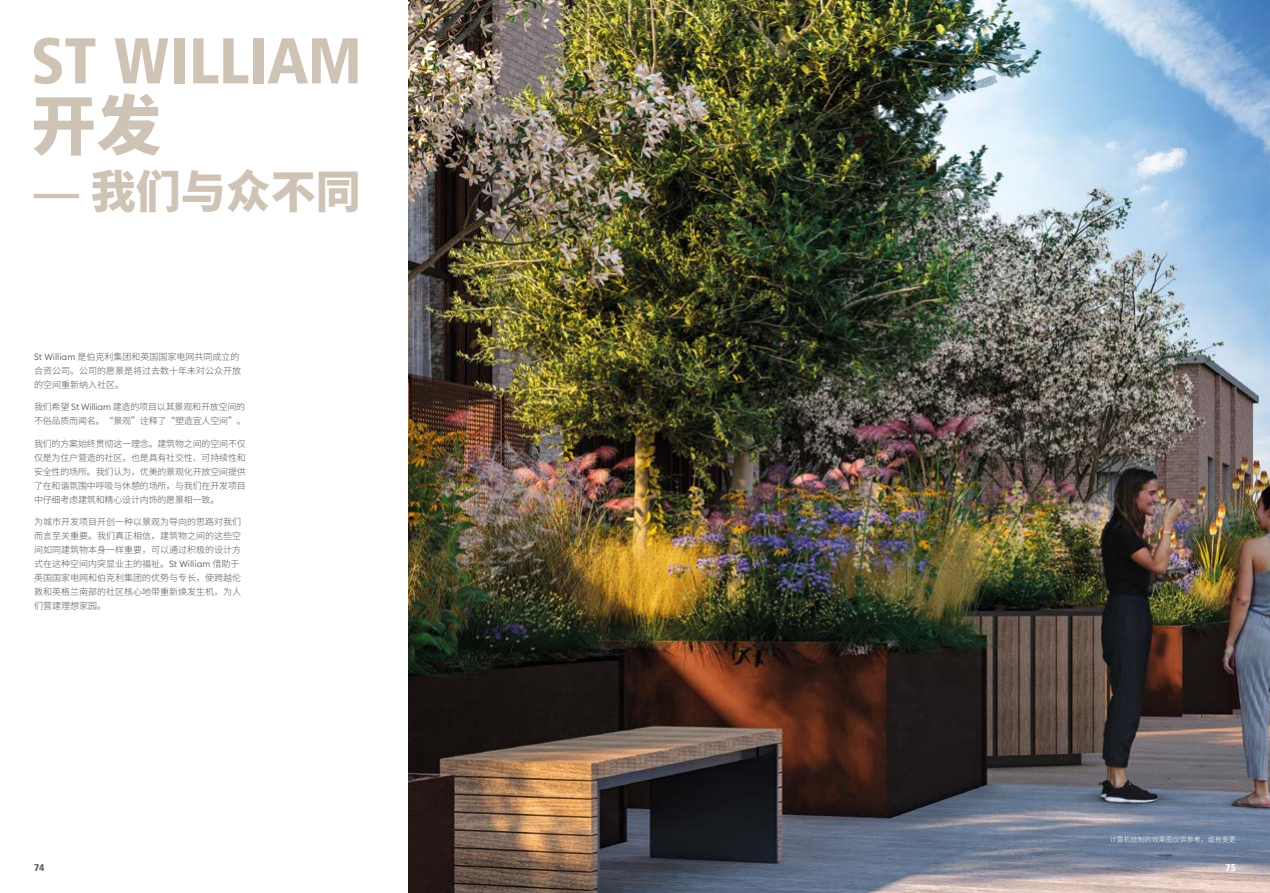
<style>
.page{position:relative;width:1270px;height:893px;background:#fff}
.page>*{position:absolute;margin:0;border:0;box-sizing:border-box;transform-origin:0 0}
.t1{font:65px "Humanist 777 BT Black Condensed B";color:#cfc3b5}
.t2{font:900 65px "Noto Sans CJ Ksc";color:#cfc3b5}
.t3{font:900 45px "Noto Sans CJ Ksc";color:#cfc3b5}
.t4{font:10px "Humanist 777 BT Black Condensed B";color:#575756}
.t5{font:10px "Humanist 777 BT Black Condensed B";color:#fff}
.t6{font:300 9px/14px "Noto Sans CJ Ksc";color:#575756}
.t7{font:300 9px/14px "Noto Sans CJ Ksc";letter-spacing:-.02em;color:#575756}
.t8{font:300 7px "Noto Sans CJ Ksc";color:#fff}
.s1{font-family:"Humanist 777 BT Black Condensed B";font-weight:400}
.s2{font-family:"Euclid Circular B"}
</style>
<div class="page">
<img style="left:408px;top:0;width:862px;height:893px">
<h1 class="t1" style="left:31px;top:19px;width:332px">ST WILLIAM</h1>
<h1 class="t2" style="left:31px;top:89px;width:132px">开发</h1>
<h2 class="t3" style="left:34px;top:166px;width:328px"><span class="s1">––</span> 我们与众不同</h2>
<p class="t6" style="left:34px;top:350px;width:208px"><span class="s2">St William</span> 是伯克利集团和英国国家电网共同成立的合资公司。公司的愿景是将过去数十年未对公众开放的空间重新纳入社区。</p>
<p class="t7" style="left:34px;top:400px;width:213px">我们希望 <span class="s2">St William</span> 建造的项目以其景观和开放空间的不俗品质而闻名。“景观”诠释了“塑造宜人空间”。</p>
<p class="t6" style="left:34px;top:437px;width:213px;text-align:justify">我们的方案始终贯彻这一理念。建筑物之间的空间不仅仅是为住户营造的社区，也是具有社交性、可持续性和安全性的场所。我们认为，优美的景观化开放空间提供了在和谐氛围中呼吸与休憩的场所，与我们在开发项目中仔细考虑建筑和精心设计内饰的愿景相一致。</p>
<p class="t6" style="left:34px;top:515px;width:208px">为城市开发项目开创一种以景观为导向的思路对我们而言至关重要。我们真正相信，建筑物之间的这些空间如同建筑物本身一样重要，可以通过积极的设计方式在这种空间内突显业主的福祉。<span class="s2">St William</span> 借助于英国国家电网和伯克利集团的优势与专长，使跨越伦敦和英格兰南部的社区核心地带重新焕发生机，为人们营建理想家园。</p>
<p class="t8" style="left:1110px;top:835px;width:127px">计算机绘制的效果图仅供参考，或有变更</p>
<p class="t4" style="left:34px;top:861px;width:12px">74</p>
<p class="t5" style="left:1225px;top:861px;width:12px">75</p>
</div>
